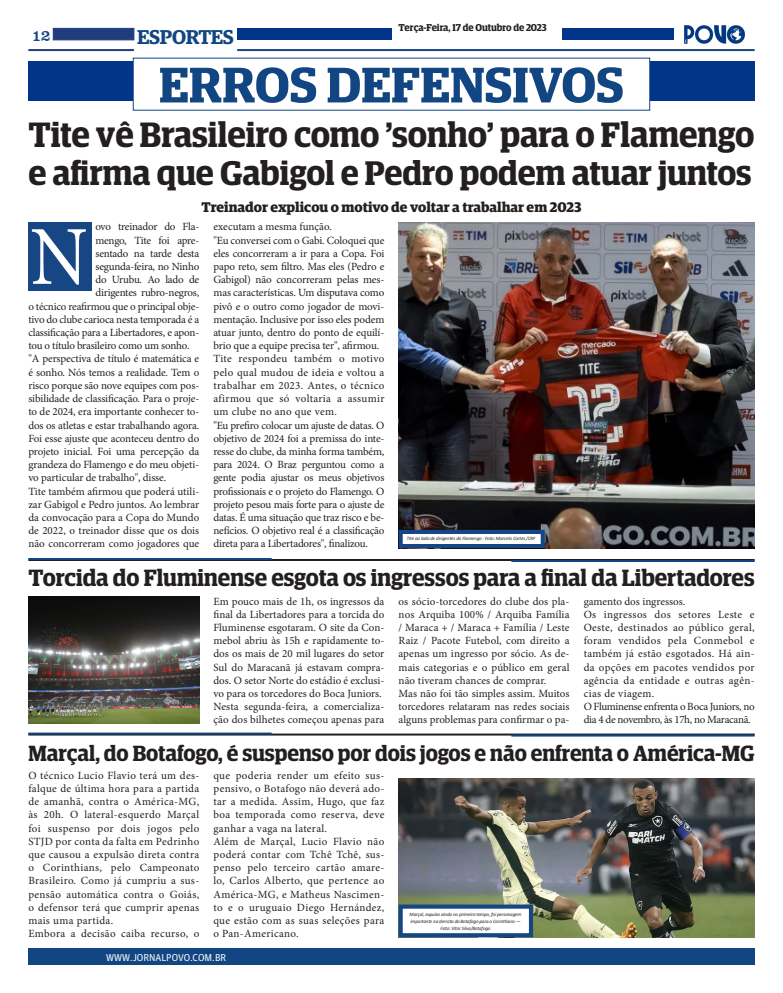
<style>
.page{position:relative;width:783px;height:993px;background:#fff}
.page>*{position:absolute;margin:0;border:0;box-sizing:border-box;transform-origin:0 0}
.t1{font:83.8px "Minion Pro";color:#fff;scale:.92 1}
.t2{font:600 50px "Guardian Egyptian Display";color:#114683;scale:1.05 1}
.t3{font:600 35.2px "Guardian Egyptian Display";letter-spacing:-.005em;color:#231f20}
.t4{font:600 34.1px "Guardian Egyptian Display";letter-spacing:-.005em;color:#231f20}
.t5{font:600 23.5px "Guardian Egyptian Display";color:#231f20}
.t6{font:600 22px "Guardian Egyptian Display";color:#231f20}
.t7{font:600 20px "Guardian Egyptian";letter-spacing:-.02em;color:#114683}
.t8{font:16px "Clarendon BT";color:#174685}
.t9{font:700 14px "Guardian Egyptian";color:#231f20}
.t10{font:11px/13.2px "Minion Pro";letter-spacing:-.005em;color:#231f20;text-align:justify}
.t11{font:11px/13.2px "Minion Pro";letter-spacing:-.03em;color:#231f20}
.t12{font:11px "Minion Pro";letter-spacing:.03em;color:#231f20}
.t13{font:600 10px "Guardian Egyptian Display";letter-spacing:-.005em;color:#231f20}
.t14{font:10px "Guardian Agate Sans G1 D Regular";color:#fff}
.t15{font:italic 5px/7px "Calibri";letter-spacing:-.02em;color:#231f20;text-align:center}
</style>
<div class="page">
<img style="left:684px;top:25px;width:62px;height:19px">
<div style="left:53px;top:28px;width:81px;height:12px;background:#203c7d;border:1px solid #203c7d"></div>
<hr style="left:28px;top:49px;width:106px;height:2px;background:#203c7d">
<div style="left:28px;top:947px;width:726px;height:17px;background:#114683"></div>
<div style="left:237px;top:28px;width:154px;height:12px;background:#003589"></div>
<hr style="left:237px;top:49px;width:517px;height:2px;background:#174685">
<div style="left:562px;top:28px;width:112px;height:12px;background:#003589"></div>
<hr style="left:28px;top:559px;width:726px;height:2px;background:#231f20">
<hr style="left:511px;top:560px;width:243px;height:2px;background:#114683">
<hr style="left:28px;top:558px;width:243px;height:2px;background:#114683">
<hr style="left:28px;top:733px;width:726px;height:2px;background:#231f20">
<hr style="left:511px;top:734px;width:243px;height:2px;background:#114683">
<hr style="left:28px;top:732px;width:243px;height:2px;background:#114683">
<div style="left:28px;top:61px;width:726px;height:40px;background:#003589"></div>
<div style="left:133px;top:58px;width:516px;height:52px;background:#fff"></div>
<div style="left:28px;top:222px;width:64px;height:68px;background:#174685"></div>
<img style="left:398px;top:222px;width:356px;height:326px">
<div style="left:398px;top:529px;width:146px;height:19px;background:#fff;border:4px solid #174685"></div>
<img style="left:28px;top:596px;width:171px;height:127px">
<img style="left:398px;top:778px;width:356px;height:158px">
<div style="left:398px;top:904px;width:135px;height:32px;background:#fff;border:4px solid #174685"></div>
<h3 class="t8" style="left:31px;top:25px;width:21px">12</h3>
<h3 class="t7" style="left:137px;top:22px;width:98px">ESPORTES</h3>
<p class="t13" style="left:398px;top:22px;width:150px">Terça-Feira, 17 de Outubro de 2023</p>
<p class="t2" style="left:159px;top:58px;width:444px">ERROS DEFENSIVOS</p>
<p class="t3" style="left:28px;top:115px;width:727px">Tite vê Brasileiro como 'sonho' para o Flamengo</p>
<p class="t4" style="left:28px;top:154px;width:724px">e afirma que Gabigol e Pedro podem atuar juntos</p>
<p class="t9" style="left:201px;top:196px;width:381px">Treinador explicou o motivo de voltar a trabalhar em 2023</p>
<p class="t10" style="left:95px;top:220px;width:105px">ovo treinador do Fla-</p>
<p class="t11" style="left:95px;top:233px;width:105px">mengo, Tite foi apre-</p>
<p class="t10" style="left:95px;top:246px;width:105px">sentado na tarde desta</p>
<p class="t10" style="left:95px;top:260px;width:105px">segunda-feira, no Ninho</p>
<p class="t10" style="left:95px;top:273px;width:105px">do Urubu. Ao lado de</p>
<p class="t10" style="left:95px;top:286px;width:105px">dirigentes rubro-negros,</p>
<p class="t10" style="left:28px;top:299px;width:172px">o técnico reafirmou que o principal obje-</p>
<p class="t10" style="left:28px;top:312px;width:172px">tivo do clube carioca nesta temporada é a</p>
<p class="t10" style="left:28px;top:326px;width:172px">classificação para a Libertadores, e apon-</p>
<p class="t10" style="left:28px;top:339px;width:163px">tou o título brasileiro como um sonho.</p>
<p class="t10" style="left:28px;top:352px;width:172px">"A perspectiva de título é matemática e é sonho. Nós temos a realidade. Tem o risco porque são nove equipes com pos&shy;sibilidade de classificação. Para o proje&shy;to de 2024, era importante conhecer to&shy;dos os atletas e estar trabalhando agora.<br>Foi esse ajuste que aconteceu dentro do projeto inicial. Foi uma percepção da grandeza do Flamengo e do meu objeti&shy;vo particular de trabalho", disse.</p>
<p class="t10" style="left:28px;top:484px;width:172px">Tite também afirmou que poderá utili&shy;zar Gabigol e Pedro juntos. Ao lembrar da convocação para a Copa do Mundo de 2022, o treinador disse que os dois não concorreram como jogadores que</p>
<p class="t1" style="left:30px;top:201px;width:64px">N</p>
<p class="t10" style="left:213px;top:220px;width:120px">executam a mesma função.</p>
<p class="t10" style="left:213px;top:233px;width:172px">"Eu conversei com o Gabi. Coloquei que eles concorreram a ir para a Copa. Foi papo reto, sem filtro. Mas eles (Pedro e Gabigol) não concorreram pelas mes&shy;mas características. Um disputava como pivô e o outro como jogador de movi&shy;mentação. Inclusive por isso eles podem atuar junto, dentro do ponto de equilí&shy;brio que a equipe precisa ter", afirmou.</p>
<p class="t10" style="left:213px;top:352px;width:172px">Tite respondeu também o motivo pelo qual mudou de ideia e voltou a trabalhar em 2023. Antes, o técnico afirmou que só voltaria a assumir um clube no ano que vem.</p>
<p class="t10" style="left:213px;top:418px;width:172px">"Eu prefiro colocar um ajuste de datas. O objetivo de 2024 foi a premissa do inte&shy;resse do clube, da minha forma também, para 2024. O Braz perguntou como a gente podia ajustar os meus objetivos profissionais e o projeto do Flamengo. O projeto pesou mais forte para o ajuste de datas. É uma situação que traz risco e be&shy;nefícios. O objetivo real é a classificação direta para a Libertadores", finalizou.</p>
<p class="t15" style="left:406px;top:535px;width:130px">Tite ao lado de dirigentes do Flamengo - Foto: Marcelo Cortes /CRF</p>
<p class="t5" style="left:28px;top:565px;width:727px">Torcida do Fluminense esgota os ingressos para a final da Libertadores</p>
<p class="t10" style="left:213px;top:594px;width:172px">Em pouco mais de 1h, os ingressos da final da Libertadores para a torcida do Fluminense esgotaram. O site da Con&shy;mebol abriu às 15h e rapidamente to&shy;dos os mais de 20 mil lugares do setor Sul do Maracanã já estavam compra&shy;dos. O setor Norte do estádio é exclusi&shy;vo para os torcedores do Boca Juniors.</p>
<p class="t10" style="left:213px;top:700px;width:172px">Nesta segunda-feira, a comercializa&shy;ção dos bilhetes começou apenas para</p>
<p class="t10" style="left:398px;top:594px;width:172px">os sócio-torcedores do clube dos pla&shy;nos Arquiba 100% / Arquiba Família / Maraca + / Maraca + Família / Leste Raiz / Pacote Futebol, com direito a apenas um ingresso por sócio. As de&shy;mais categorias e o público em geral não tiveram chances de comprar.</p>
<p class="t10" style="left:398px;top:686px;width:172px">Mas não foi tão simples assim. Muitos torcedores relataram nas redes sociais alguns problemas para confirmar o pa-</p>
<p class="t10" style="left:583px;top:594px;width:103px">gamento dos ingressos.</p>
<p class="t10" style="left:583px;top:607px;width:172px">Os ingressos dos setores Leste e Oeste, destinados ao público geral, foram vendidos pela Conmebol e também já estão esgotados. Há ain&shy;da opções em pacotes vendidos por agência da entidade e outras agên&shy;cias de viagem.</p>
<p class="t11" style="left:583px;top:700px;width:172px">O Fluminense enfrenta o Boca Juniors, no dia 4 de novembro, às 17h, no Maracanã.</p>
<p class="t6" style="left:28px;top:740px;width:727px">Marçal, do Botafogo, é suspenso por dois jogos e não enfrenta o América-MG</p>
<p class="t10" style="left:28px;top:768px;width:172px">O técnico Lucio Flavio terá um des&shy;falque de última hora para a partida de amanhã, contra o América-MG, às 20h. O lateral-esquerdo Marçal foi suspenso por dois jogos pelo STJD por conta da falta em Pedrinho que causou a expulsão direta contra o Corinthians, pelo Campeonato Brasileiro. Como já cumpriu a sus&shy;pensão automática contra o Goiás, o defensor terá que cumprir apenas mais uma partida.</p>
<p class="t12" style="left:28px;top:926px;width:172px">Embora a decisão caiba recurso, o</p>
<p class="t10" style="left:213px;top:768px;width:172px">que poderia render um efeito sus&shy;pensivo, o Botafogo não deverá ado&shy;tar a medida. Assim, Hugo, que faz boa temporada como reserva, deve ganhar a vaga na lateral.</p>
<p class="t10" style="left:213px;top:834px;width:172px">Além de Marçal, Lucio Flavio não poderá contar com Tchê Tchê, sus&shy;penso pelo terceiro cartão amare&shy;lo, Carlos Alberto, que pertence ao América-MG, e Matheus Nascimen&shy;to e o uruguaio Diego Hernández, que estão com as suas seleções para o Pan-Americano.</p>
<p class="t14" style="left:106px;top:949px;width:122px">WWW.JORNALPOVO.COM.BR</p>
<p class="t15" style="left:409px;top:910px;width:113px">Marçal, expulso ainda no primeiro tempo, foi personagem importante na derrota do Botafogo para o Corinthians —<br>Foto: Vitor Silva/Botafogo</p>
</div>
